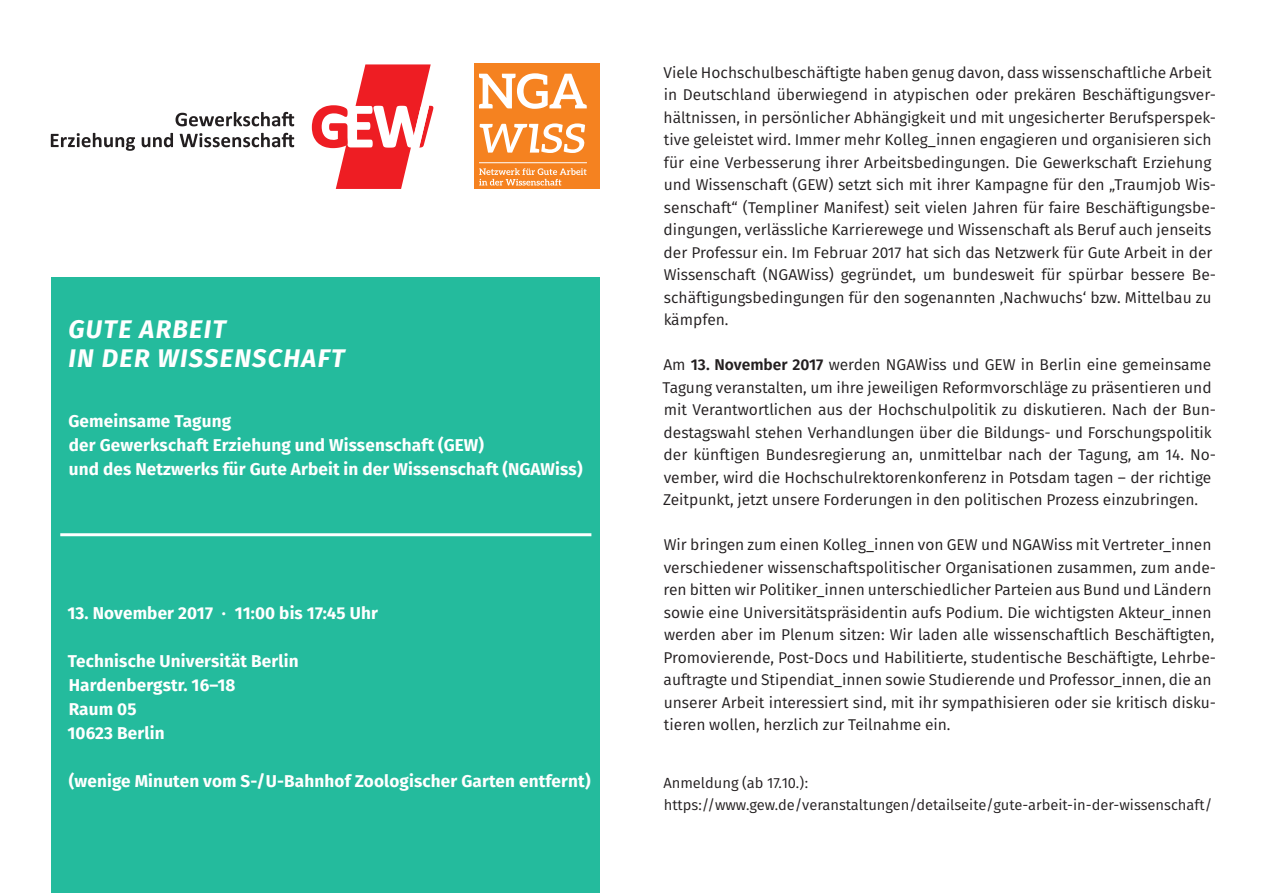
<style>
.page{position:relative;width:1263px;height:893px;background:#fff}
.page>*{position:absolute;margin:0;border:0;box-sizing:border-box;transform-origin:0 0}
.t1{font:italic 700 25.5px/29.7px "Fira Sans";letter-spacing:.05em;color:#fff}
.t2{font:700 17.1px/24px "Fira Sans";letter-spacing:.01em;color:#fff}
.t3{font:15.6px/22.5px "Fira Sans";color:#231f20}
.t4{font:14.7px/22.5px "Fira Sans";color:#231f20}
.s1{font-weight:600}
</style>
<div class="page">
<div style="left:51px;top:277px;width:549px;height:616px;background:#24bb9d"></div>
<div style="left:474px;top:63px;width:126px;height:126px;background:#f58220"></div>
<svg style="left:479px;top:73px;width:108px;height:36px"></svg>
<svg style="left:479px;top:123px;width:106px;height:30px"></svg>
<svg style="left:479px;top:168px;width:108px;height:18px"></svg>
<hr style="left:479px;top:162px;width:108px;height:1px;background:#fff">
<svg style="left:312px;top:64px;width:121px;height:125px"></svg>
<svg style="left:176px;top:112px;width:118px;height:14px"></svg>
<svg style="left:51px;top:133px;width:84px;height:18px"></svg>
<svg style="left:142px;top:133px;width:31px;height:14px"></svg>
<svg style="left:180px;top:133px;width:114px;height:14px"></svg>
<hr style="left:60px;top:533px;width:531px;height:3px;background:#fff">
<h1 class="t1" style="left:69px;top:312px;width:278px">GUTE ARBEIT<br>IN DER WISSENSCHAFT</h1>
<p class="t2" style="left:68px;top:407px;width:516px">Gemeinsame Tagung<br>der Gewerkschaft Erziehung und Wissenschaft (GEW)<br>und des Netzwerks für Gute Arbeit in der Wissenschaft (NGAWiss)</p>
<p class="t2" style="left:67px;top:599px;width:312px">13. November 2017 · 11:00 bis 17:45 Uhr</p>
<p class="t2" style="left:67px;top:647px;width:233px">Technische Universität Berlin<br>Hardenbergstr. 16–18<br>Raum 05<br>10623 Berlin</p>
<p class="t2" style="left:69px;top:767px;width:523px">(wenige Minuten vom S-/U-Bahnhof Zoologischer Garten entfernt)</p>
<p class="t3" style="left:663px;top:59px;width:554px">Viele Hochschulbeschäftigte haben genug davon, dass wissenschaftliche Arbeit in Deutschland überwiegend in atypischen oder prekären Beschäftigungsver&shy;hältnissen, in persönlicher Abhängigkeit und mit ungesicherter Berufsperspek&shy;tive geleistet wird. Immer mehr Kolleg_innen engagieren und organisieren sich für eine Verbesserung ihrer Arbeitsbedingungen. Die Gewerkschaft Erziehung und Wissenschaft (GEW) setzt sich mit ihrer Kampagne für den „Traumjob Wis&shy;senschaft“ (Templiner Manifest) seit vielen Jahren für faire Beschäftigungsbe&shy;dingungen, verlässliche Karrierewege und Wissenschaft als Beruf auch jenseits der Professur ein. Im Februar 2017 hat sich das Netzwerk für Gute Arbeit in der Wissenschaft (NGAWiss) gegründet, um bundesweit für spürbar bessere Be&shy;schäftigungsbedingungen für den sogenannten ‚Nachwuchs‘ bzw. Mittelbau zu kämpfen.</p>
<p class="t3" style="left:662px;top:352px;width:555px">Am <span class="s1">13. November 2017</span> werden NGAWiss und GEW in Berlin eine gemeinsame Tagung veranstalten, um ihre jeweiligen Reformvorschläge zu präsentieren und mit Verantwortlichen aus der Hochschulpolitik zu diskutieren. Nach der Bun&shy;destagswahl stehen Verhandlungen über die Bildungs- und Forschungspolitik der künftigen Bundesregierung an, unmittelbar nach der Tagung, am 14. No&shy;vember, wird die Hochschulrektorenkonferenz in Potsdam tagen – der richtige Zeitpunkt, jetzt unsere Forderungen in den politischen Prozess einzubringen.</p>
<p class="t3" style="left:663px;top:532px;width:554px">Wir bringen zum einen Kolleg_innen von GEW und NGAWiss mit Vertreter_innen verschiedener wissenschaftspolitischer Organisationen zusammen, zum ande&shy;ren bitten wir Politiker_innen unterschiedlicher Parteien aus Bund und Ländern sowie eine Universitätspräsidentin aufs Podium. Die wichtigsten Akteur_innen werden aber im Plenum sitzen: Wir laden alle wissenschaftlich Beschäftigten, Promovierende, Post-Docs und Habilitierte, studentische Beschäftigte, Lehrbe&shy;auftragte und Stipendiat_innen sowie Studierende und Professor_innen, die an unserer Arbeit interessiert sind, mit ihr sympathisieren oder sie kritisch disku&shy;tieren wollen, herzlich zur Teilnahme ein.</p>
<p class="t4" style="left:663px;top:770px;width:550px">Anmeldung (ab 17.10.): https://www.gew.de/veranstaltungen/detailseite/gute-arbeit-in-der-wissenschaft/</p>
</div>
